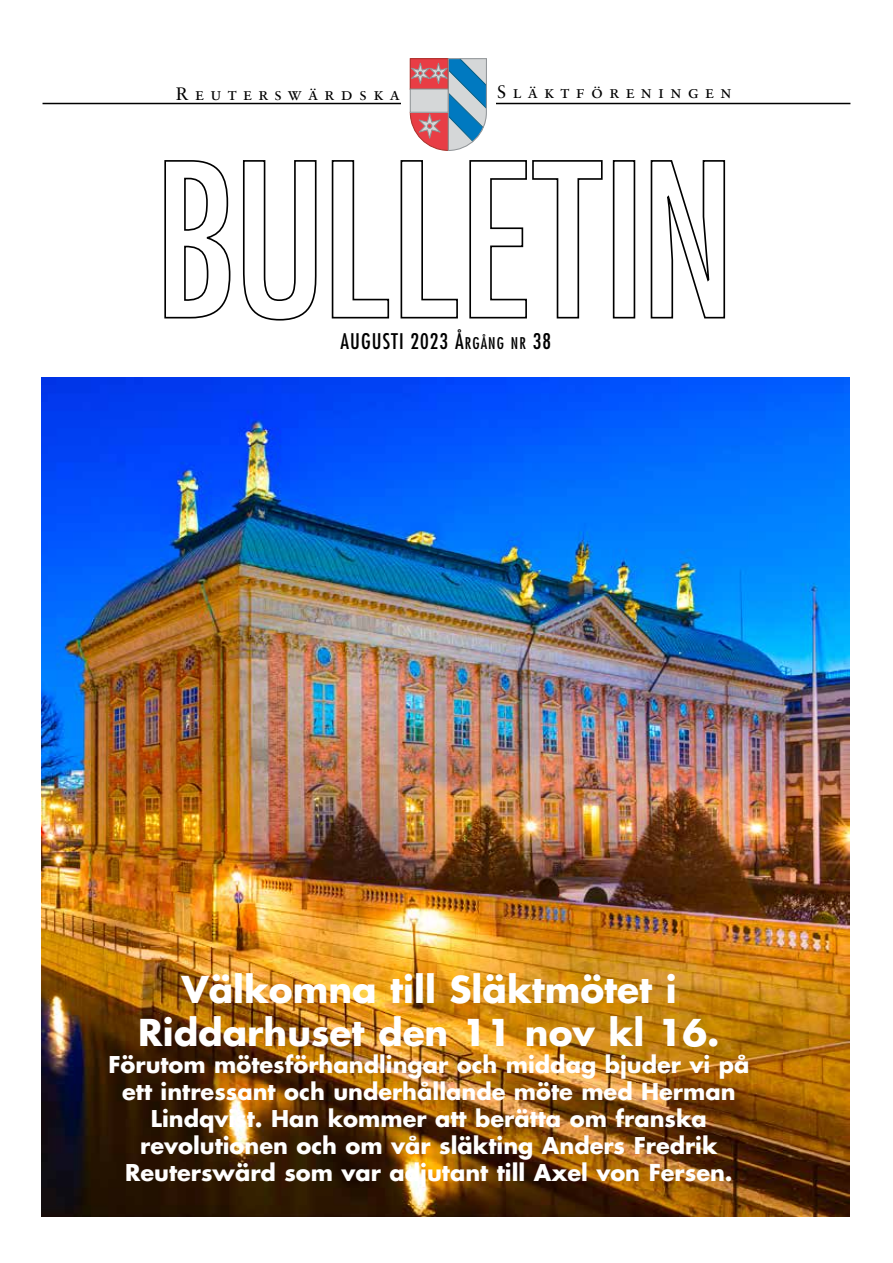
<style>
.page{position:relative;width:893px;height:1263px;background:#fff}
.page>*{position:absolute;margin:0;border:0;box-sizing:border-box;transform-origin:0 0}
.t1{font:700 36px/43.2px "Futura";color:#fff;text-align:center}
.t2{font:700 22.5px/27px "Futura";color:#fff;text-align:center}
.t3{font:condensed 21px "Futura";letter-spacing:.05em;color:#000}
.t4{font:18px "Sabon Roman SC";letter-spacing:.35em;color:#000}
.s1{font-size:15.75px}
</style>
<div class="page">
<hr style="left:43px;top:103px;width:807px;height:1px;background:#000">
<div style="left:401px;top:36px;width:95px;height:127px;background:#fff"></div>
<svg style="left:409px;top:58px;width:78px;height:93px;background:#a899aa"></svg>
<svg style="left:164px;top:160px;width:562px;height:161px"></svg>
<img style="left:41px;top:378px;width:808px;height:838px">
<p class="t4" style="left:176px;top:83px;width:225px">Reuterswärdska</p>
<p class="t4" style="left:497px;top:81px;width:236px">Släktföreningen</p>
<p class="t3" style="left:341px;top:329px;width:212px">AUGUSTI 2023 Å<span class="s1">RGÅNG NR</span> 38</p>
<h1 class="t1" style="left:138px;top:967px;width:583px">Välkomna till Släktmötet i<br>Riddarhuset den 11 nov kl 16.</h1>
<p class="t2" style="left:108px;top:1050px;width:642px">Förutom mötesförhandlingar och middag bjuder vi på ett intressant och underhållande möte med Herman Lindqvist. Han kommer att berätta om franska revolutionen och om vår släkting Anders Fredrik Reuterswärd som var adjutant till Axel von Fersen.</p>
</div>
